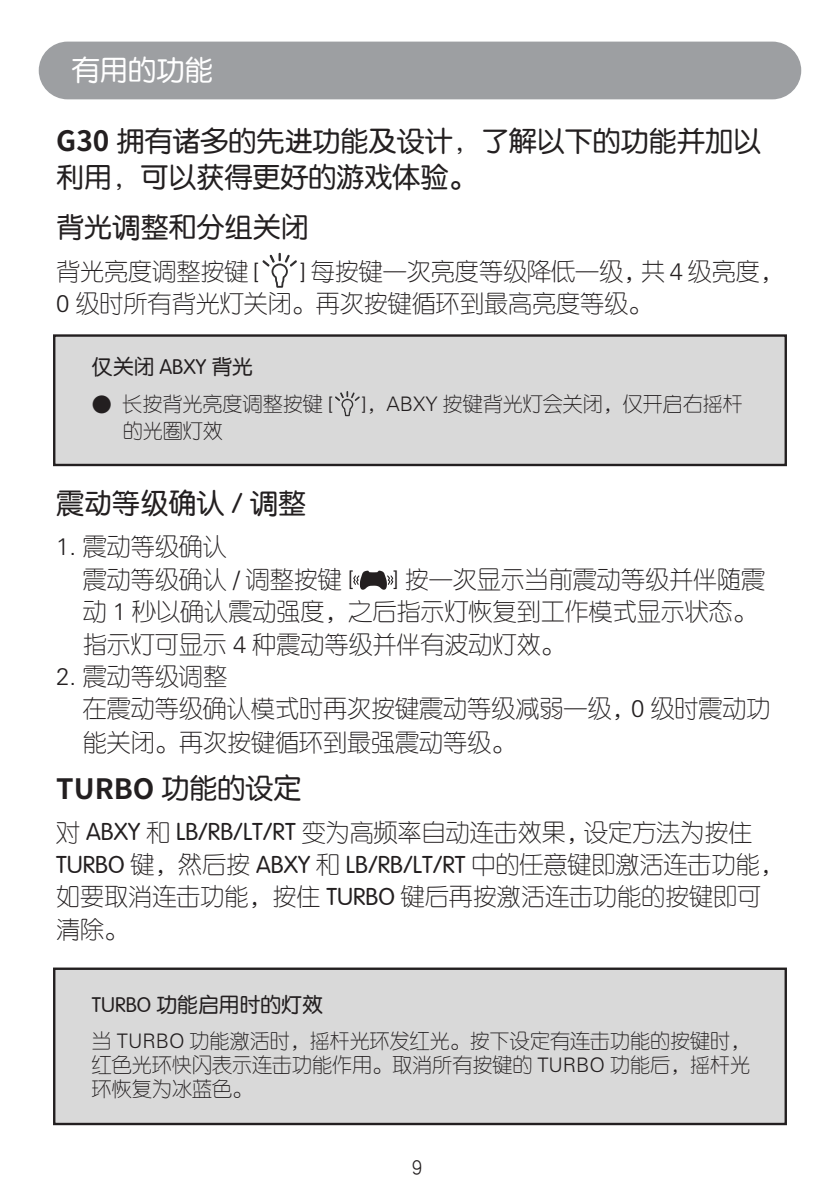
<style>
.page{position:relative;width:840px;height:1191px;background:#fff}
.page>*{position:absolute;margin:0;border:0;box-sizing:border-box;transform-origin:0 0}
.t1{font:28.4px "FZY3 JW GB1 0";color:#fff}
.t2{font:28px/36px "FZY3 JW GB1 0";color:#231f20}
.t3{font:700 28px "Noto Sans Hans";color:#231f20}
.t4{font:24px/32.4px "FZY1 JW GB1 0";color:#231f20}
.t5{font:20.8px "FZY3 JW GB1 0";color:#231f20}
.t6{font:20px/24px "FZY1 JW GB1 0";color:#231f20;text-align:justify}
.t7{font:500 20px "AR Round Gothic JP";color:#231f20}
.s1{font-family:"Noto Sans Hans";font-weight:700}
.s2{font-family:"Noto Sans Hans";font-weight:100}
.s3{font-size:22.8px}
.s4{font-family:"FZY3 JW GB1 0";font-weight:400}
.s5{font-family:"FZY3 JW GB1 0"}
</style>
<div class="page">
<div style="left:39px;top:42px;width:761px;height:57px;background:#9d9fa2;border-radius:29px"></div>
<svg style="left:262px;top:252px;width:35px;height:36px"></svg>
<div style="left:54px;top:335px;width:731px;height:130px;background:#d9d9d9"></div>
<div style="left:53px;top:334px;width:733px;height:132px;border:2px solid #231f20"></div>
<div style="left:54px;top:968px;width:731px;height:156px;background:#d9d9d9"></div>
<div style="left:53px;top:967px;width:733px;height:158px;border:2px solid #231f20"></div>
<svg style="left:353px;top:570px;width:40px;height:19px"></svg>
<svg style="left:335px;top:391px;width:25px;height:25px"></svg>
<p class="t1" style="left:71px;top:55px;width:143px">有用的功能</p>
<p class="t2" style="left:56px;top:124px;width:706px"><span class="s1">G30</span> 拥有诸多的先进功能及设计，了解以下的功能并加以利用，可以获得更好的游戏体验。</p>
<p class="t2" style="left:56px;top:210px;width:253px">背光调整和分组关闭</p>
<p class="t4" style="left:56px;top:256px;width:205px">背光亮度调整按键 [</p>
<p class="t4" style="left:56px;top:256px;width:728px;text-indent:243px">] 每按键一次亮度等级降低一级，共 4 级亮度，<br>0 级时所有背光灯关闭。再次按键循环到最高亮度等级。</p>
<p class="t5" style="left:92px;top:355px;width:162px">仅关闭 ABXY 背光</p>
<p class="t6" style="left:92px;top:393px;width:243px"><span class="s2">●</span> 长按背光亮度调整按键 [</p>
<p class="t6" style="left:361px;top:393px;width:383px">]，ABXY 按键背光灯会关闭，仅开启右摇杆</p>
<p class="t6" style="left:123px;top:419px;width:101px">的光圈灯效</p>
<p class="t2" style="left:56px;top:486px;width:251px">震动等级确认 / 调整</p>
<p class="t4" style="left:56px;top:531px;width:172px">1. 震动等级确认</p>
<p class="t4" style="left:83px;top:564px;width:273px">震动等级确认 / 调整按键 <span class="s3">[</span></p>
<p class="t4" style="left:392px;top:564px;width:374px"><span class="s3">]</span> 按一次显示当前震动等级并伴随震</p>
<p class="t4" style="left:83px;top:596px;width:675px">动 1 秒以确认震动强度，之后指示灯恢复到工作模式显示状态。</p>
<p class="t4" style="left:83px;top:628px;width:483px">指示灯可显示 4 种震动等级并伴有波动灯效。</p>
<p class="t4" style="left:56px;top:661px;width:172px">2. 震动等级调整</p>
<p class="t4" style="left:83px;top:693px;width:689px">在震动等级确认模式时再次按键震动等级减弱一级，0 级时震动功</p>
<p class="t4" style="left:83px;top:726px;width:434px">能关闭。再次按键循环到最强震动等级。</p>
<p class="t3" style="left:56px;top:772px;width:247px">TURBO <span class="s4">功能的设定</span></p>
<p class="t4" style="left:56px;top:816px;width:728px">对 <span class="s5">ABXY</span> 和 <span class="s5">LB/RB/LT/RT</span> 变为高频率自动连击效果，设定方法为按住<br><span class="s5">TURBO</span> 键，然后按 <span class="s5">ABXY</span> 和 <span class="s5">LB/RB/LT/RT</span> 中的任意键即激活连击功能，如要取消连击功能，按住 <span class="s5">TURBO</span> 键后再按激活连击功能的按键即可清除。</p>
<p class="t5" style="left:92px;top:993px;width:232px">TURBO 功能启用时的灯效</p>
<p class="t6" style="left:92px;top:1029px;width:659px">当 TURBO 功能激活时，摇杆光环发红光。按下设定有连击功能的按键时，红色光环快闪表示连击功能作用。取消所有按键的 TURBO 功能后，摇杆光环恢复为冰蓝色。</p>
<p class="t7" style="left:411px;top:1157px;width:12px">9</p>
</div>
